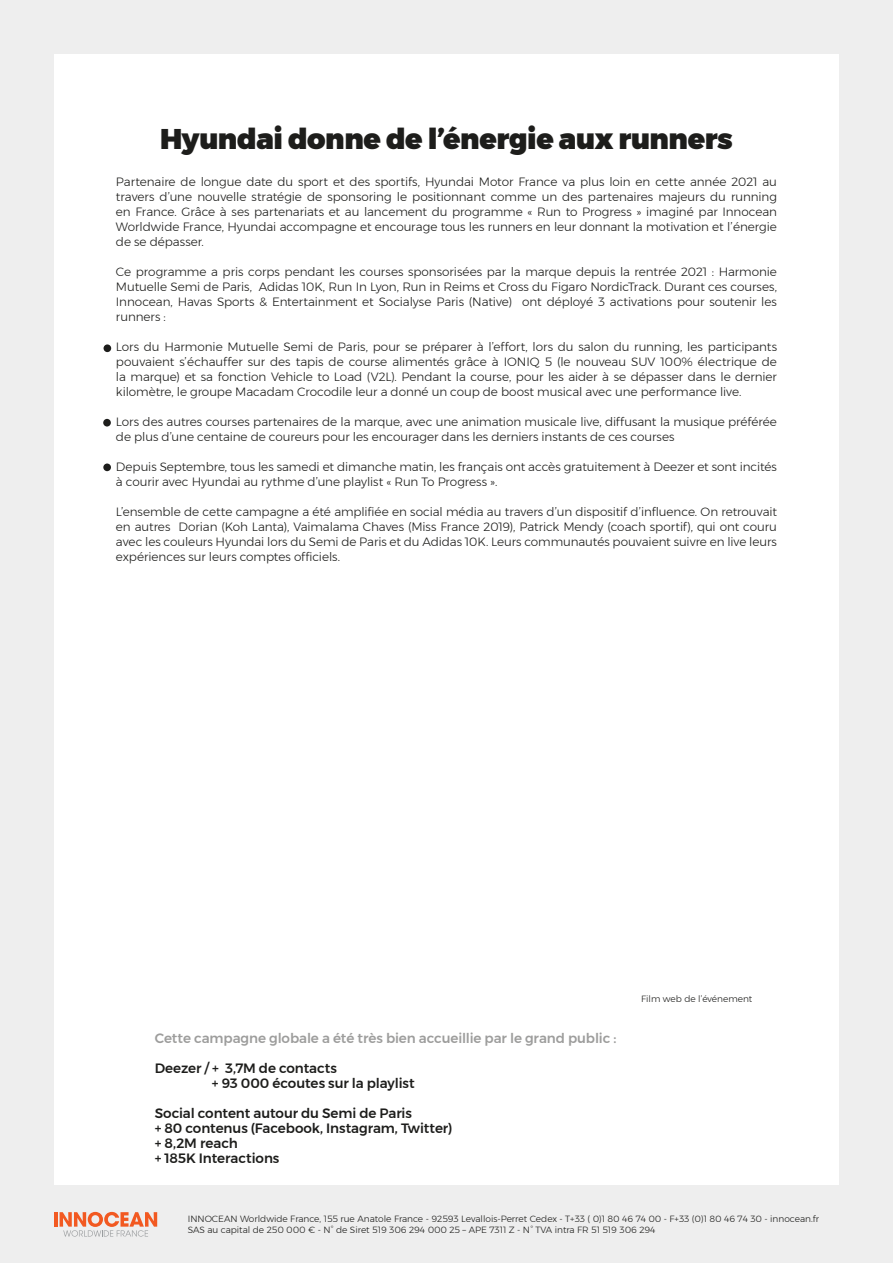
<style>
.page{position:relative;width:893px;height:1263px;background:#eee}
.page>*{position:absolute;margin:0;border:0;box-sizing:border-box;transform-origin:0 0}
.t1{font:900 28.5px "Montserrat";letter-spacing:-.015em;color:#1d1d1b}
.t2{font:500 13.5px/15px "Montserrat";letter-spacing:-.005em;color:#1d1d1b}
.t3{font:500 13.5px "Montserrat";letter-spacing:-.005em;color:#9d9d9c}
.t4{font:300 12px/15px "Montserrat";letter-spacing:-.005em;color:#1d1d1b;text-align:justify}
.t5{font:300 9px/10.8px "Montserrat";color:#1d1d1b}
</style>
<div class="page">
<hr style="left:54px;top:1212px;width:4px;height:14px;background:#f25921">
<svg style="left:60px;top:1212px;width:97px;height:24px"></svg>
<div style="left:54px;top:54px;width:785px;height:1130px;background:#fff"></div>
<div style="left:104px;top:344px;width:7px;height:8px;background:#1d1d1b;border-radius:50%"></div>
<div style="left:103px;top:419px;width:8px;height:7px;background:#1d1d1b;border-radius:50%"></div>
<div style="left:103px;top:463px;width:8px;height:8px;background:#1d1d1b;border-radius:50%"></div>
<h1 class="t1" style="left:160px;top:116px;width:574px">Hyundai donne de l’énergie aux runners</h1>
<p class="t4" style="left:116px;top:174px;width:663px">Partenaire de longue date du sport et des sportifs, Hyundai Motor France va plus loin en cette année 2021 au travers d’une nouvelle stratégie de sponsoring le positionnant comme un des partenaires majeurs du running en France. Grâce à ses partenariats et au lancement du programme « Run to Progress » imaginé par Innocean Worldwide France, Hyundai accompagne et encourage tous les runners en leur donnant la motivation et l’énergie de se dépasser.</p>
<p class="t4" style="left:116px;top:264px;width:663px">Ce programme a pris corps pendant les courses sponsorisées par la marque depuis la rentrée 2021 : Harmonie Mutuelle Semi de Paris, Adidas 10K, Run In Lyon, Run in Reims et Cross du Figaro NordicTrack. Durant ces courses, Innocean, Havas Sports &amp; Entertainment et Socialyse Paris (Native) ont déployé 3 activations pour soutenir les runners :</p>
<p class="t4" style="left:116px;top:339px;width:663px">Lors du Harmonie Mutuelle Semi de Paris, pour se préparer à l’effort, lors du salon du running, les participants pouvaient s’échauffer sur des tapis de course alimentés grâce à IONIQ 5 (le nouveau SUV 100% électrique de la marque) et sa fonction Vehicle to Load (V2L). Pendant la course, pour les aider à se dépasser dans le dernier kilomètre, le groupe Macadam Crocodile leur a donné un coup de boost musical avec une performance live.</p>
<p class="t4" style="left:116px;top:414px;width:662px">Lors des autres courses partenaires de la marque, avec une animation musicale live, diffusant la musique préférée de plus d’une centaine de coureurs pour les encourager dans les derniers instants de ces courses</p>
<p class="t4" style="left:116px;top:459px;width:663px">Depuis Septembre, tous les samedi et dimanche matin, les français ont accès gratuitement à Deezer et sont incités à courir avec Hyundai au rythme d’une playlist « Run To Progress ».</p>
<p class="t4" style="left:116px;top:504px;width:662px">L’ensemble de cette campagne a été amplifiée en social média au travers d’un dispositif d’influence. On retrouvait en autres Dorian (Koh Lanta), Vaimalama Chaves (Miss France 2019), Patrick Mendy (coach sportif), qui ont couru avec les couleurs Hyundai lors du Semi de Paris et du Adidas 10K. Leurs communautés pouvaient suivre en live leurs expériences sur leurs comptes officiels.</p>
<p class="t3" style="left:155px;top:1028px;width:463px">Cette campagne globale a été très bien accueillie par le grand public :</p>
<p class="t2" style="left:212px;top:1061px;width:204px;text-indent:-57px">Deezer / + 3,7M de contacts<br>+ 93 000 écoutes sur la playlist</p>
<p class="t2" style="left:155px;top:1106px;width:299px">Social content autour du Semi de Paris<br>+ 80 contenus (Facebook, Instagram, Twitter) + 8,2M reach<br>+ 185K Interactions</p>
<p class="t5" style="left:641px;top:993px;width:113px">Film web de l’événement</p>
<p class="t5" style="left:188px;top:1213px;width:633px">INNOCEAN Worldwide France, 155 rue Anatole France - 92593 Levallois-Perret Cedex - T+33 ( 0)1 80 46 74 00 - F+33 (0)1 80 46 74 30 - innocean.fr<br>SAS au capital de 250 000 € - N° de Siret 519 306 294 000 25 – APE 7311 Z - N° TVA intra FR 51 519 306 294</p>
</div>
